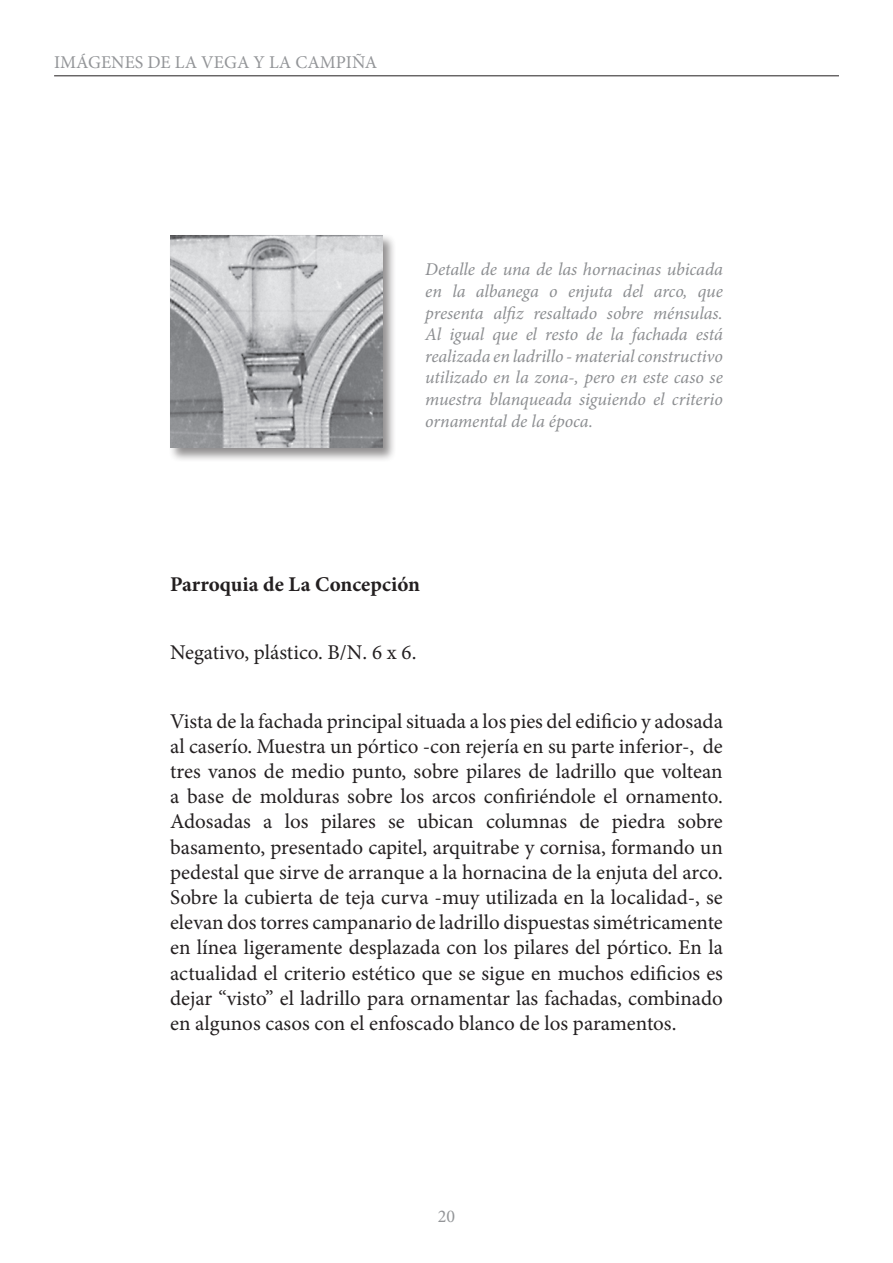
<style>
.page{position:relative;width:893px;height:1263px;background:#fff}
.page>*{position:absolute;margin:0;border:0;box-sizing:border-box;transform-origin:0 0}
.Normal_copy2{font:21px/25.2px "Minion Pro";color:#231f20;text-align:justify}
.Normal_copy2-2{font:700 21px "Minion Pro";color:#231f20}
.Paragraph_Style_1{font:italic 18px/21.6px "Minion Pro";letter-spacing:-.005em;color:#8c8e91;text-align:justify}
.t1{font:18px "Minion Pro";color:#939598}
</style>
<div class="page">
<hr style="left:54px;top:75px;width:785px;height:1px;background:#231f20">
<div style="left:168px;top:233px;width:236px;height:236px;background:#231f20;opacity:.5"></div>
<img style="left:170px;top:235px;width:213px;height:213px">
<p class="t1" style="left:54px;top:50px;width:325px">IMÁGENES DE LA VEGA Y LA CAMPIÑA</p>
<p class="Paragraph_Style_1" style="left:425px;top:259px;width:299px">Detalle de una de las hornacinas ubicada en la albanega o enjuta del arco, que presenta alfiz resaltado sobre ménsulas.<br>Al igual que el resto de la fachada está realizada en ladrillo - material constructivo utilizado en la zona-, pero en este caso se muestra blanqueada siguiendo el criterio ornamental de la época.</p>
<p class="Normal_copy2-2" style="left:170px;top:569px;width:252px">Parroquia de La Concepción</p>
<p class="Normal_copy2" style="left:170px;top:640px;width:248px">Negativo, plástico. B/N. 6 x 6.</p>
<p class="Normal_copy2" style="left:170px;top:708px;width:554px">Vista de la fachada principal situada a los pies del edificio y adosada al caserío. Muestra un pórtico -con rejería en su parte inferior-, de tres vanos de medio punto, sobre pilares de ladrillo que voltean a base de molduras sobre los arcos confiriéndole el ornamento.<br>Adosadas a los pilares se ubican columnas de piedra sobre basamento, presentado capitel, arquitrabe y cornisa, formando un pedestal que sirve de arranque a la hornacina de la enjuta del arco.<br>Sobre la cubierta de teja curva -muy utilizada en la localidad-, se elevan dos torres campanario de ladrillo dispuestas simétricamente en línea ligeramente desplazada con los pilares del pórtico. En la actualidad el criterio estético que se sigue en muchos edificios es dejar “visto” el ladrillo para ornamentar las fachadas, combinado en algunos casos con el enfoscado blanco de los paramentos.</p>
<p class="t1" style="left:438px;top:1204px;width:19px">20</p>
</div>
